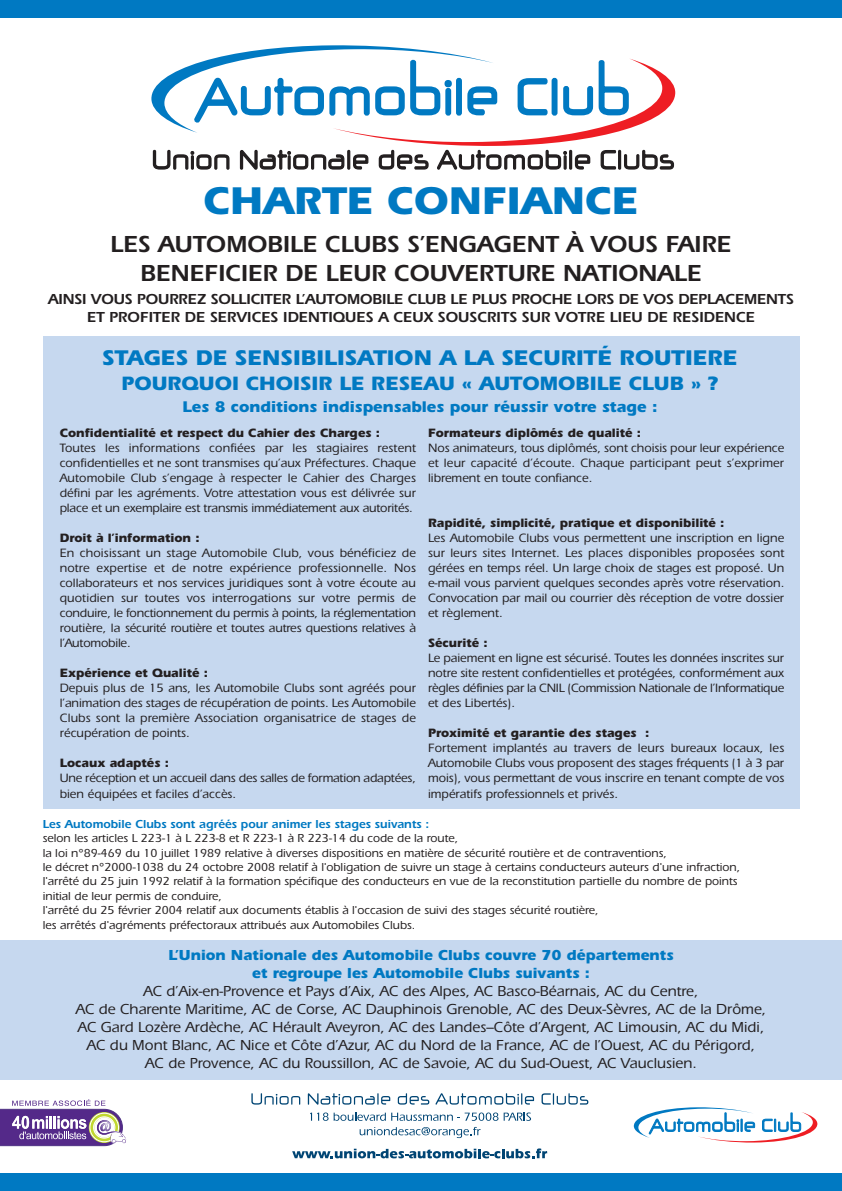
<style>
.page{position:relative;width:842px;height:1191px;background:#fff}
.page>*{position:absolute;margin:0;border:0;box-sizing:border-box;transform-origin:0 0}
.t1{font:700 40px "Itc Eras";color:#0079c2}
.t2{font:600 24px/28.8px "Itc Eras";color:#231f20;text-align:center}
.t3{font:700 22px "Itc Eras";color:#0079c2}
.t4{font:700 20px "Itc Eras";color:#0079c2}
.t5{font:700 16px "Itc Eras";color:#0079c2}
.t6{font:500 15px/18px "Itc Eras";color:#231f20;text-align:center}
.t7{font:600 15px/18px "Itc Eras";letter-spacing:-.01em;color:#231f20;text-align:center}
.t8{font:700 15px/18px "Itc Eras";color:#0079c2;text-align:center}
.t9{font:500 12.5px/15px "Itc Eras";color:#231f20;text-align:justify}
.t10{font:700 12.5px "Itc Eras";color:#231f20}
.t11{font:500 12px/14.4px "Itc Eras";color:#231f20}
.t12{font:600 12px "Itc Eras";color:#0079c2}
</style>
<div class="page">
<svg style="left:251px;top:1093px;width:49px;height:11px"></svg>
<svg style="left:308px;top:1093px;width:82px;height:11px"></svg>
<svg style="left:398px;top:1093px;width:31px;height:11px"></svg>
<svg style="left:435px;top:1093px;width:99px;height:11px"></svg>
<svg style="left:541px;top:1093px;width:47px;height:11px"></svg>
<svg style="left:310px;top:1112px;width:188px;height:8px"></svg>
<svg style="left:504px;top:1112px;width:27px;height:8px"></svg>
<svg style="left:360px;top:1127px;width:121px;height:11px"></svg>
<svg style="left:292px;top:1148px;width:255px;height:10px"></svg>
<div style="left:0;top:1173px;width:842px;height:18px;background:#0079c2"></div>
<div style="left:0;top:0;width:842px;height:17px;background:#0079c2"></div>
<svg style="left:151px;top:45px;width:525px;height:125px"></svg>
<svg style="left:634px;top:1107px;width:183px;height:35px"></svg>
<svg style="left:0;top:1099px;width:127px;height:47px"></svg>
<div style="left:0;top:940px;width:842px;height:140px;background:#c6d8ef"></div>
<div style="left:43px;top:336px;width:756px;height:473px;background:#c6d8ef"></div>
<h1 class="t1" style="left:203px;top:186px;width:437px">CHARTE CONFIANCE</h1>
<h2 class="t2" style="left:111px;top:233px;width:622px">LES AUTOMOBILE CLUBS S’ENGAGENT À VOUS FAIRE<br>BENEFICIER DE LEUR COUVERTURE NATIONALE</h2>
<p class="t7" style="left:48px;top:292px;width:747px">AINSI VOUS POURREZ SOLLICITER L’AUTOMOBILE CLUB LE PLUS PROCHE LORS DE VOS DEPLACEMENTS<br>ET PROFITER DE SERVICES IDENTIQUES A CEUX SOUSCRITS SUR VOTRE LIEU DE RESIDENCE</p>
<h3 class="t3" style="left:102px;top:350px;width:637px">STAGES DE SENSIBILISATION A LA SECURITÉ ROUTIERE</h3>
<h3 class="t4" style="left:122px;top:376px;width:598px">POURQUOI CHOISIR LE RESEAU « AUTOMOBILE CLUB » ?</h3>
<p class="t5" style="left:182px;top:401px;width:477px">Les 8 conditions indispensables pour réussir votre stage :</p>
<p class="t10" style="left:60px;top:429px;width:322px">Confidentialité et respect du Cahier des Charges :</p>
<p class="t9" style="left:60px;top:442px;width:358px">Toutes les informations confiées par les stagiaires restent confidentielles et ne sont transmises qu’aux Préfectures. Chaque Automobile Club s’engage à respecter le Cahier des Charges défini par les agréments. Votre attestation vous est délivrée sur place et un exemplaire est transmis immédiatement aux autorités.</p>
<p class="t10" style="left:60px;top:534px;width:141px">Droit à l’information :</p>
<p class="t9" style="left:60px;top:547px;width:358px">En choisissant un stage Automobile Club, vous bénéficiez de notre expertise et de notre expérience professionnelle. Nos collaborateurs et nos services juridiques sont à votre écoute au quotidien sur toutes vos interrogations sur votre permis de conduire, le fonctionnement du permis à points, la réglementation routière, la sécurité routière et toutes autres questions relatives à l’Automobile.</p>
<p class="t10" style="left:60px;top:669px;width:150px">Expérience et Qualité :</p>
<p class="t9" style="left:60px;top:682px;width:358px">Depuis plus de 15 ans, les Automobile Clubs sont agréés pour l’animation des stages de récupération de points. Les Automobile Clubs sont la première Association organisatrice de stages de récupération de points.</p>
<p class="t10" style="left:60px;top:759px;width:111px">Locaux adaptés :</p>
<p class="t9" style="left:60px;top:772px;width:358px">Une réception et un accueil dans des salles de formation adaptées, bien équipées et faciles d’accès.</p>
<p class="t10" style="left:428px;top:429px;width:215px">Formateurs diplômés de qualité :</p>
<p class="t9" style="left:428px;top:442px;width:358px">Nos animateurs, tous diplômés, sont choisis pour leur expérience et leur capacité d’écoute. Chaque participant peut s’exprimer librement en toute confiance.</p>
<p class="t10" style="left:428px;top:519px;width:298px">Rapidité, simplicité, pratique et disponibilité :</p>
<p class="t9" style="left:428px;top:532px;width:358px">Les Automobile Clubs vous permettent une inscription en ligne sur leurs sites Internet. Les places disponibles proposées sont gérées en temps réel. Un large choix de stages est proposé. Un e-mail vous parvient quelques secondes après votre réservation.<br>Convocation par mail ou courrier dès réception de votre dossier et règlement.</p>
<p class="t10" style="left:428px;top:639px;width:61px">Sécurité :</p>
<p class="t9" style="left:428px;top:652px;width:358px">Le paiement en ligne est sécurisé. Toutes les données inscrites sur notre site restent confidentielles et protégées, conformément aux règles définies par la CNIL (Commission Nationale de l’Informatique et des Libertés).</p>
<p class="t10" style="left:428px;top:729px;width:223px">Proximité et garantie des stages :</p>
<p class="t9" style="left:428px;top:742px;width:358px">Fortement implantés au travers de leurs bureaux locaux, les Automobile Clubs vous proposent des stages fréquents (1 à 3 par mois), vous permettant de vous inscrire en tenant compte de vos impératifs professionnels et privés.</p>
<p class="t12" style="left:43px;top:820px;width:388px">Les Automobile Clubs sont agréés pour animer les stages suivants :</p>
<p class="t11" style="left:43px;top:832px;width:699px">selon les articles L 223-1 à L 223-8 et R 223-1 à R 223-14 du code de la route,<br>la loi n°89-469 du 10 juillet 1989 relative à diverses dispositions en matière de sécurité routière et de contraventions,<br>le décret n°2000-1038 du 24 octobre 2008 relatif à l'obligation de suivre un stage à certains conducteurs auteurs d'une infraction, l'arrêté du 25 juin 1992 relatif à la formation spécifique des conducteurs en vue de la reconstitution partielle du nombre de points initial de leur permis de conduire,<br>l'arrêté du 25 février 2004 relatif aux documents établis à l'occasion de suivi des stages sécurité routière,<br>les arrêtés d'agréments préfectoraux attribués aux Automobiles Clubs.</p>
<p class="t8" style="left:168px;top:947px;width:507px">L’Union Nationale des Automobile Clubs couvre 70 départements et regroupe les Automobile Clubs suivants :</p>
<p class="t6" style="left:76px;top:983px;width:692px">AC d’Aix-en-Provence et Pays d’Aix, AC des Alpes, AC Basco-Béarnais, AC du Centre,<br>AC de Charente Maritime, AC de Corse, AC Dauphinois Grenoble, AC des Deux-Sèvres, AC de la Drôme, AC Gard Lozère Ardèche, AC Hérault Aveyron, AC des Landes–Côte d’Argent, AC Limousin, AC du Midi, AC du Mont Blanc, AC Nice et Côte d’Azur, AC du Nord de la France, AC de l’Ouest, AC du Périgord, AC de Provence, AC du Roussillon, AC de Savoie, AC du Sud-Ouest, AC Vauclusien.</p>
</div>
